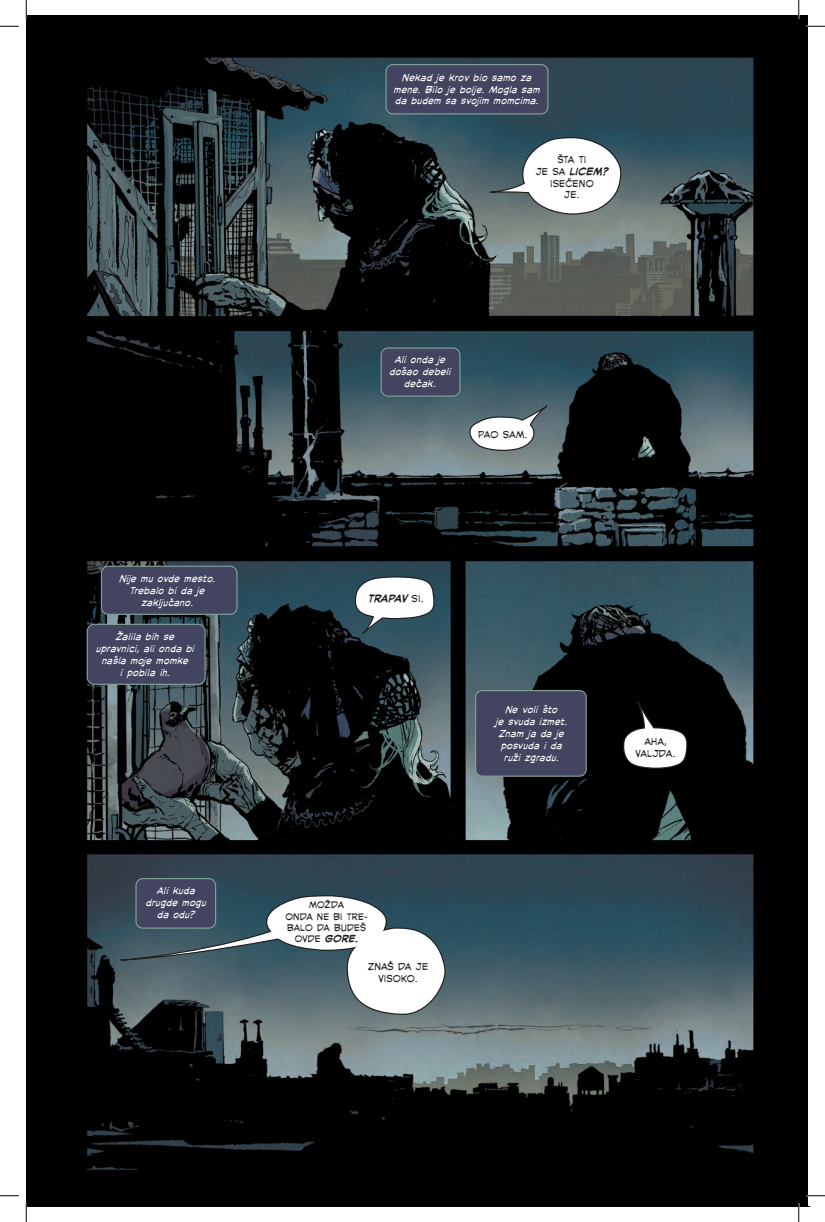
<style>
.page{position:relative;width:825px;height:1222px;background:#fff}
.page>*{position:absolute;margin:0;border:0;box-sizing:border-box;transform-origin:0 0}
.t1{font:italic 13.75px/11.9px "DT Silver Age LCB Bv 3";letter-spacing:.005em;color:#fff;text-align:center}
.t2{font:13.75px/11.9px "DT Silver Age LCB Bv 3";color:#231f20;text-align:center}
.t3{font:700 13.75px "DT Silver Age LCB Bv 3";letter-spacing:-.005em;color:#231f20}
.t4{font:13.12px/11.2px "DT Silver Age LCB Bv 3";letter-spacing:.005em;color:#231f20;text-align:center}
.s1{font-weight:700}
.s2{font-weight:400}
</style>
<div class="page">
<img style="left:26px;top:16px;width:782px;height:1190px">
<svg style="left:385px;top:64px;width:163px;height:50px;background:#444862"></svg>
<svg style="left:381px;top:347px;width:79px;height:50px;background:#454a63"></svg>
<svg style="left:101px;top:566px;width:137px;height:49px;background:#454963"></svg>
<svg style="left:87px;top:624px;width:119px;height:61px;background:#444862"></svg>
<svg style="left:475px;top:690px;width:112px;height:87px;background:#444862"></svg>
<svg style="left:469px;top:405px;width:78px;height:46px"></svg>
<svg style="left:354px;top:576px;width:81px;height:58px"></svg>
<svg style="left:623px;top:701px;width:65px;height:68px"></svg>
<svg style="left:121px;top:878px;width:325px;height:137px"></svg>
<svg style="left:490px;top:137px;width:132px;height:78px"></svg>
<svg style="left:0;top:25px;width:19px;height:2px"></svg>
<svg style="left:806px;top:25px;width:19px;height:2px"></svg>
<svg style="left:0;top:1195px;width:19px;height:1px"></svg>
<svg style="left:806px;top:1195px;width:19px;height:1px"></svg>
<svg style="left:25px;top:0;width:2px;height:19px"></svg>
<svg style="left:25px;top:1203px;width:2px;height:19px"></svg>
<svg style="left:798px;top:0;width:1px;height:19px"></svg>
<svg style="left:798px;top:1203px;width:1px;height:19px"></svg>
<p class="t1" style="left:119px;top:573px;width:98px">Nije mu ovde mesto.<br>Trebalo bi da je zaključano.</p>
<p class="t1" style="left:96px;top:631px;width:100px">Žalila bih se upravnici, ali onda bi našla moje momke<br>i pobila ih.</p>
<p class="t1" style="left:146px;top:885px;width:62px">Ali kuda drugde mogu da odu?</p>
<p class="t1" style="left:394px;top:72px;width:148px">Nekad je krov bio samo za mene. Bilo je bolje. Mogla sam da budem sa svojim momcima.</p>
<p class="t2" style="left:536px;top:154px;width:74px">ŠTA TI<br>JE SA <span class="s1">LICEM?<br></span>ISEČENO<br>JE.</p>
<p class="t1" style="left:389px;top:354px;width:63px">Ali onda je došao debeli dečak.</p>
<p class="t2" style="left:478px;top:429px;width:51px">PAO SAM.</p>
<p class="t3" style="left:368px;top:592px;width:57px">TRAPAV <span class="s2">SI.</span></p>
<p class="t4" style="left:285px;top:900px;width:84px">MOŽDA<br>ONDA NE BI TRE-<br>BALO DA BUDEŠ<br>OVDE <span class="s1">GORE.</span></p>
<p class="t2" style="left:368px;top:961px;width:62px">ZNAŠ DA JE<br>VISOKO.</p>
<p class="t1" style="left:496px;top:704px;width:73px">Ne voli što<br>je svuda izmet.<br>Znam ja da je posvuda i da ruži zgradu.</p>
<p class="t2" style="left:636px;top:736px;width:42px">AHA,<br>VALJDA.</p>
</div>
